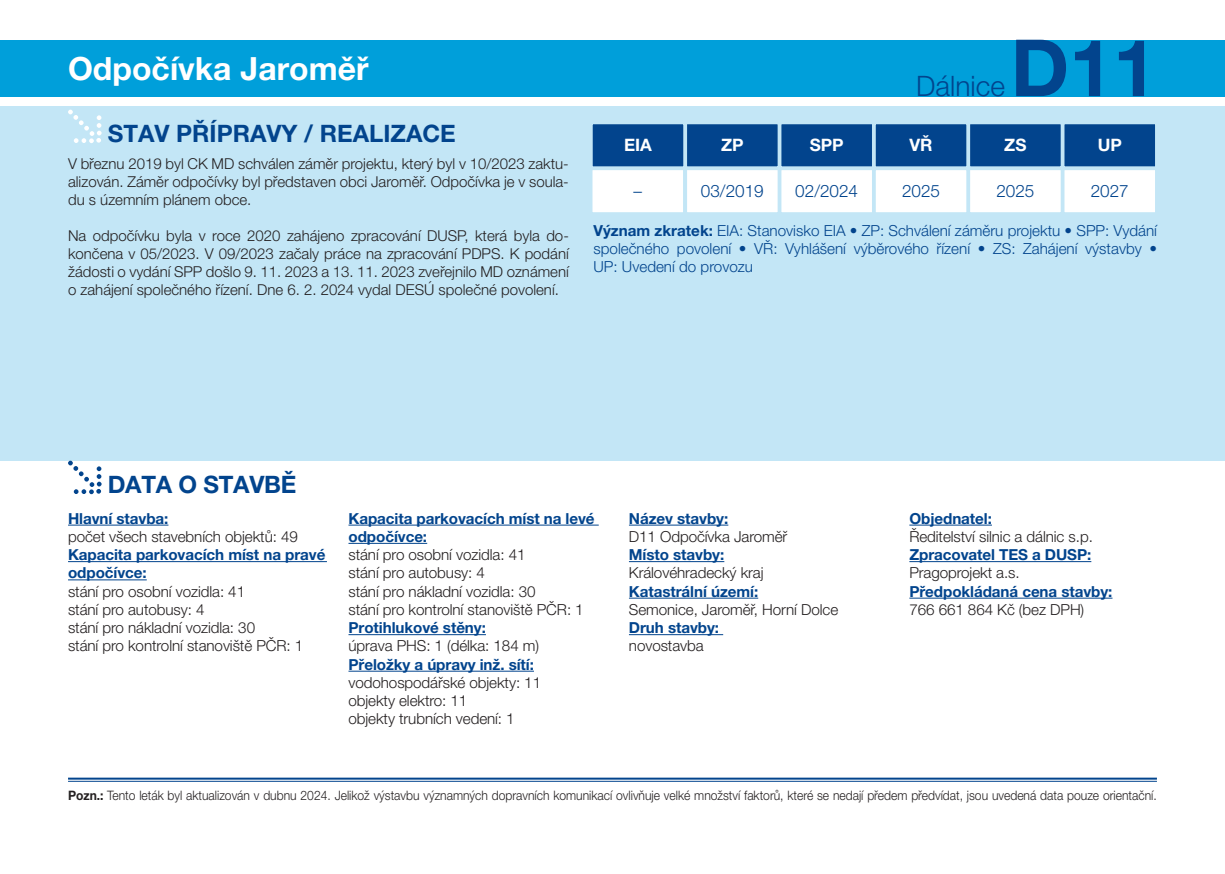
<style>
.page{position:relative;width:1225px;height:874px;background:#fff}
.page>*{position:absolute;margin:0;border:0;box-sizing:border-box;transform-origin:0 0}
.t1{font:700 78.8px "Helvetica Neue LT Pro";color:#02448d}
.t2{font:700 32px "Helvetica Neue LT Pro";color:#fff}
.t3{font:300 28.2px "Helvetica Neue LT Pro";color:#02448d}
.t4{font:700 24px "Helvetica Neue LT Pro";color:#02448d}
.t5{font:300 17.2px "Helvetica Neue LT Pro";color:#02448d}
.t6{font:700 17.2px "Helvetica Neue LT Pro";color:#fff}
.t7{font:300 15.2px/18.2px "Helvetica Neue LT Pro";letter-spacing:-.005em;color:#231f20}
.t8{font:700 15.2px/18.2px "Helvetica Neue LT Pro";letter-spacing:-.005em;color:#02448d}
.t9{font:300 15.2px/18.2px "Helvetica Neue LT Pro";color:#02448d;text-align:justify}
.t10{font:300 15px/18px "Helvetica Neue LT Pro";color:#231f20;text-align:justify}
.t11{font:300 13px "Helvetica Neue LT Pro";color:#231f20;scale:.93 1}
.s1{font-weight:700}
</style>
<div class="page">
<div style="left:0;top:106px;width:1225px;height:355px;background:#c3e6f6"></div>
<svg style="left:68px;top:110px;width:34px;height:33px"></svg>
<hr style="left:68px;top:777px;width:1089px;height:2px;background:#02448d">
<hr style="left:68px;top:780px;width:1089px;height:1px;background:#02448d">
<hr style="left:68px;top:524px;width:100px;height:1px;background:#02448d">
<hr style="left:68px;top:561px;width:259px;height:1px;background:#02448d">
<hr style="left:68px;top:579px;width:79px;height:1px;background:#02448d">
<hr style="left:348px;top:524px;width:251px;height:1px;background:#02448d">
<hr style="left:348px;top:542px;width:79px;height:1px;background:#02448d">
<hr style="left:348px;top:634px;width:138px;height:1px;background:#02448d">
<hr style="left:348px;top:670px;width:186px;height:1px;background:#02448d">
<hr style="left:629px;top:524px;width:99px;height:1px;background:#02448d">
<hr style="left:629px;top:561px;width:95px;height:1px;background:#02448d">
<hr style="left:629px;top:597px;width:129px;height:1px;background:#02448d">
<hr style="left:629px;top:634px;width:94px;height:1px;background:#02448d">
<hr style="left:909px;top:524px;width:83px;height:1px;background:#02448d">
<hr style="left:909px;top:561px;width:182px;height:1px;background:#02448d">
<hr style="left:909px;top:597px;width:203px;height:1px;background:#02448d">
<div style="left:0;top:40px;width:1225px;height:56px;background:#009fda"></div>
<svg style="left:68px;top:460px;width:34px;height:34px"></svg>
<div style="left:1063px;top:123px;width:93px;height:44px;background:#02448d"></div>
<div style="left:1062px;top:122px;width:95px;height:46px;border:2px solid #c3e6f6"></div>
<div style="left:875px;top:123px;width:92px;height:44px;background:#02448d"></div>
<div style="left:874px;top:122px;width:94px;height:46px;border:2px solid #c3e6f6"></div>
<div style="left:969px;top:123px;width:92px;height:44px;background:#02448d"></div>
<div style="left:968px;top:122px;width:94px;height:46px;border:2px solid #c3e6f6"></div>
<div style="left:780px;top:123px;width:93px;height:44px;background:#02448d"></div>
<div style="left:779px;top:122px;width:95px;height:46px;border:2px solid #c3e6f6"></div>
<div style="left:686px;top:123px;width:92px;height:44px;background:#02448d"></div>
<div style="left:685px;top:122px;width:94px;height:46px;border:2px solid #c3e6f6"></div>
<div style="left:592px;top:123px;width:92px;height:44px;background:#02448d"></div>
<div style="left:591px;top:122px;width:94px;height:46px;border:2px solid #c3e6f6"></div>
<div style="left:1063px;top:169px;width:93px;height:44px;background:#fff"></div>
<div style="left:1062px;top:168px;width:95px;height:46px;border:2px solid #c3e6f6"></div>
<div style="left:875px;top:169px;width:92px;height:44px;background:#fff"></div>
<div style="left:874px;top:168px;width:94px;height:46px;border:2px solid #c3e6f6"></div>
<div style="left:969px;top:169px;width:92px;height:44px;background:#fff"></div>
<div style="left:968px;top:168px;width:94px;height:46px;border:2px solid #c3e6f6"></div>
<div style="left:780px;top:169px;width:93px;height:44px;background:#fff"></div>
<div style="left:779px;top:168px;width:95px;height:46px;border:2px solid #c3e6f6"></div>
<div style="left:686px;top:169px;width:92px;height:44px;background:#fff"></div>
<div style="left:685px;top:168px;width:94px;height:46px;border:2px solid #c3e6f6"></div>
<div style="left:591px;top:169px;width:93px;height:44px;background:#fff"></div>
<div style="left:590px;top:168px;width:95px;height:46px;border:2px solid #c3e6f6"></div>
<h2 class="t2" style="left:68px;top:48px;width:302px">Odpočívka Jaroměř</h2>
<h3 class="t4" style="left:108px;top:119px;width:350px">STAV PŘÍPRAVY / REALIZACE</h3>
<p class="t10" style="left:68px;top:154px;width:502px">V březnu 2019 byl CK MD schválen záměr projektu, který byl v 10/2023 zaktu&shy;alizován. Záměr odpočívky byl představen obci Jaroměř. Odpočívka je v soula&shy;du s územním plánem obce.</p>
<p class="t10" style="left:68px;top:226px;width:502px">Na odpočívku byla v roce 2020 zahájeno zpracování DUSP, která byla do&shy;končena v 05/2023. V 09/2023 začaly práce na zpracování PDPS. K podání žádosti o vydání SPP došlo 9. 11. 2023 a 13. 11. 2023 zveřejnilo MD oznámení o zahájení společného řízení. Dne 6. 2. 2024 vydal DESÚ společné povolení.</p>
<h3 class="t3" style="left:916px;top:69px;width:90px">Dálnice</h3>
<h1 class="t1" style="left:1010px;top:19px;width:148px">D11</h1>
<p class="t6" style="left:624px;top:134px;width:29px">EIA</p>
<p class="t6" style="left:721px;top:134px;width:24px">ZP</p>
<p class="t6" style="left:809px;top:134px;width:35px">SPP</p>
<p class="t6" style="left:909px;top:134px;width:25px">VŘ</p>
<p class="t6" style="left:1004px;top:134px;width:24px">ZS</p>
<p class="t6" style="left:1097px;top:134px;width:26px">UP</p>
<p class="t5" style="left:633px;top:180px;width:10px">–</p>
<p class="t5" style="left:701px;top:180px;width:64px">03/2019</p>
<p class="t5" style="left:795px;top:180px;width:64px">02/2024</p>
<p class="t5" style="left:902px;top:180px;width:40px">2025</p>
<p class="t5" style="left:996px;top:180px;width:40px">2025</p>
<p class="t5" style="left:1090px;top:180px;width:40px">2027</p>
<p class="t9" style="left:593px;top:221px;width:565px"><span class="s1">Význam zkratek:</span> EIA: Stanovisko EIA • ZP: Schválení záměru projektu • SPP: Vydání společného povolení • VŘ: Vyhlášení výběrového řízení • ZS: Zahájení výstavby • UP: Uvedení do provozu</p>
<h3 class="t4" style="left:108px;top:469px;width:190px">DATA O STAVBĚ</h3>
<p class="t8" style="left:68px;top:508px;width:102px">Hlavní stavba:</p>
<p class="t7" style="left:68px;top:526px;width:231px">počet všech stavebních objektů: 49</p>
<p class="t8" style="left:68px;top:545px;width:259px">Kapacita parkovacích míst na pravé odpočívce:</p>
<p class="t7" style="left:68px;top:581px;width:237px">stání pro osobní vozidla: 41<br>stání pro autobusy: 4<br>stání pro nákladní vozidla: 30<br>stání pro kontrolní stanoviště PČR: 1</p>
<p class="t8" style="left:348px;top:508px;width:248px">Kapacita parkovacích míst na levé odpočívce:</p>
<p class="t7" style="left:348px;top:545px;width:237px">stání pro osobní vozidla: 41<br>stání pro autobusy: 4<br>stání pro nákladní vozidla: 30<br>stání pro kontrolní stanoviště PČR: 1</p>
<p class="t8" style="left:348px;top:618px;width:139px">Protihlukové stěny:</p>
<p class="t7" style="left:348px;top:636px;width:192px">úprava PHS: 1 (délka: 184 m)</p>
<p class="t8" style="left:348px;top:654px;width:187px">Přeložky a úpravy inž. sítí:</p>
<p class="t7" style="left:348px;top:672px;width:194px">vodohospodářské objekty: 11 objekty elektro: 11<br>objekty trubních vedení: 1</p>
<p class="t8" style="left:629px;top:508px;width:101px">Název stavby:</p>
<p class="t7" style="left:629px;top:526px;width:160px">D11 Odpočívka Jaroměř</p>
<p class="t8" style="left:629px;top:545px;width:97px">Místo stavby:</p>
<p class="t7" style="left:629px;top:563px;width:136px">Královéhradecký kraj</p>
<p class="t8" style="left:629px;top:581px;width:131px">Katastrální území:</p>
<p class="t7" style="left:629px;top:599px;width:211px">Semonice, Jaroměř, Horní Dolce</p>
<p class="t8" style="left:629px;top:618px;width:92px">Druh stavby:</p>
<p class="t7" style="left:629px;top:636px;width:76px">novostavba</p>
<p class="t8" style="left:909px;top:508px;width:84px">Objednatel:</p>
<p class="t7" style="left:909px;top:526px;width:185px">Ředitelství silnic a dálnic s.p.</p>
<p class="t8" style="left:909px;top:545px;width:183px">Zpracovatel TES a DUSP:</p>
<p class="t7" style="left:909px;top:563px;width:112px">Pragoprojekt a.s.</p>
<p class="t8" style="left:909px;top:581px;width:205px">Předpokládaná cena stavby:</p>
<p class="t7" style="left:909px;top:599px;width:176px">766 661 864 Kč (bez DPH)</p>
<p class="t11" style="left:68px;top:786px;width:1172px"><span class="s1">Pozn.:</span> Tento leták byl aktualizován v dubnu 2024. Jelikož výstavbu významných dopravních komunikací ovlivňuje velké množství faktorů, které se nedají předem předvídat, jsou uvedená data pouze orientační.</p>
</div>
